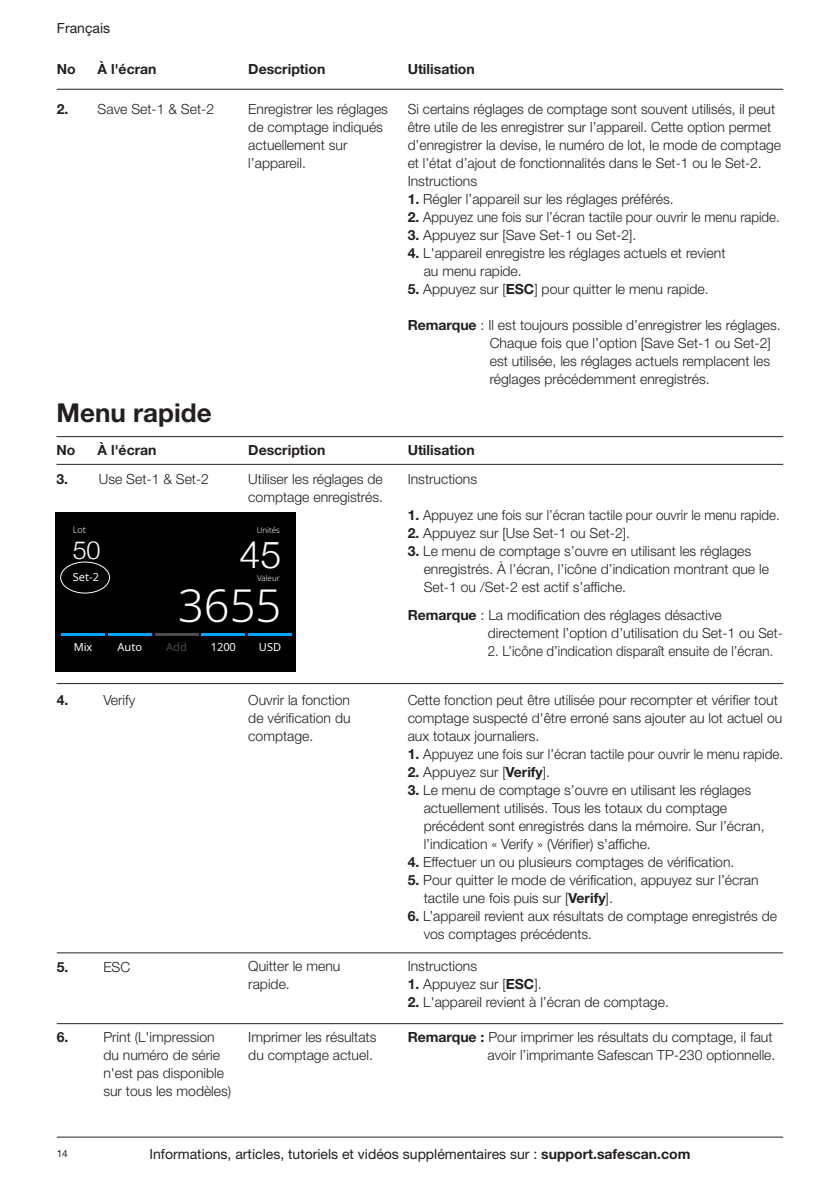
<style>
.page{position:relative;width:840px;height:1191px;background:#fff}
.page>*{position:absolute;margin:0;border:0;box-sizing:border-box;transform-origin:0 0}
.t1{font:300 45.2px "Noto Sans";color:#fff}
.t2{font:300 37.6px "Helvetica Neue";color:#fff}
.t3{font:700 26px "Helvetica Neue LT Std";color:#231f20}
.t4{font:300 25.2px "Helvetica Neue";color:#fff}
.Brood_Tekst{font:300 14px/18px "Helvetica Neue LT Std";color:#231f20}
.Brood_Tekst-2{font:300 14px "Helvetica Neue LT Std";color:#231f20;scale:.95 1}
.t5{font:14px "Helvetica Neue LT Std";color:#231f20}
.Brood_Tekst-3{font:700 14px "Helvetica Neue LT Std";color:#231f20}
.Brood_Tekst-4{font:300 14px "Helvetica Neue LT Std";color:#231f20;scale:.96 1}
.t6{font:11px "Noto Sans";color:#fff}
.t7{font:11px "Noto Sans";color:#4d4d4d}
.t8{font:10px "Helvetica Neue LT Std";color:#231f20}
.t9{font:300 9px "Noto Sans";color:#fff}
.t10{font:300 8px "Noto Sans";color:#fff}
.s1{font-weight:700}
</style>
<div class="page">
<hr style="left:57px;top:1136px;width:725px;height:1px;background:#231f20">
<hr style="left:57px;top:89px;width:725px;height:1px;background:#231f20">
<div style="left:56px;top:513px;width:240px;height:159px;background:#000"></div>
<hr style="left:61px;top:634px;width:44px;height:2px;background:#00a3ff">
<hr style="left:108px;top:634px;width:43px;height:2px;background:#00a3ff">
<hr style="left:248px;top:634px;width:43px;height:2px;background:#00a3ff">
<hr style="left:201px;top:634px;width:44px;height:2px;background:#00a3ff">
<hr style="left:155px;top:634px;width:43px;height:2px;background:#4d4d4d">
<hr style="left:56px;top:436px;width:726px;height:1px;background:#231f20">
<hr style="left:56px;top:464px;width:726px;height:1px;background:#231f20">
<hr style="left:56px;top:683px;width:726px;height:1px;background:#231f20">
<div style="left:60px;top:561px;width:50px;height:32px;border:1px solid #fff;border-radius:50%"></div>
<hr style="left:57px;top:1023px;width:725px;height:1px;background:#231f20">
<hr style="left:57px;top:952px;width:725px;height:1px;background:#231f20">
<p class="t5" style="left:57px;top:20px;width:55px">Français</p>
<p class="Brood_Tekst-3" style="left:57px;top:60px;width:20px">No</p>
<p class="Brood_Tekst-3" style="left:98px;top:60px;width:60px">À l'écran</p>
<p class="Brood_Tekst-3" style="left:248px;top:60px;width:78px">Description</p>
<p class="Brood_Tekst-3" style="left:407px;top:60px;width:69px">Utilisation</p>
<p class="Brood_Tekst-3" style="left:57px;top:100px;width:13px">2.</p>
<p class="Brood_Tekst" style="left:98px;top:100px;width:118px">Save Set-1 &amp; Set-2</p>
<p class="Brood_Tekst" style="left:248px;top:100px;width:141px">Enregistrer les réglages de comptage indiqués actuellement sur l’appareil.</p>
<p class="Brood_Tekst" style="left:407px;top:100px;width:375px">Si certains réglages de comptage sont souvent utilisés, il peut être utile de les enregistrer sur l’appareil. Cette option permet d’enregistrer la devise, le numéro de lot, le mode de comptage et l’état d’ajout de fonctionnalités dans le Set-1 ou le Set-2.</p>
<p class="Brood_Tekst" style="left:407px;top:172px;width:71px">Instructions</p>
<p class="Brood_Tekst" style="left:407px;top:190px;width:267px"><span class="s1">1.</span> Régler l’appareil sur les réglages préférés.</p>
<p class="Brood_Tekst-2" style="left:407px;top:208px;width:393px"><span class="s1">2.</span> Appuyez une fois sur l’écran tactile pour ouvrir le menu rapide.</p>
<p class="Brood_Tekst" style="left:407px;top:226px;width:230px"><span class="s1">3.</span> Appuyez sur [Save Set-1 ou Set-2].</p>
<p class="Brood_Tekst" style="left:423px;top:244px;width:303px;text-indent:-16px"><span class="s1">4.</span> L'appareil enregistre les réglages actuels et revient au menu rapide.</p>
<p class="Brood_Tekst" style="left:407px;top:280px;width:302px"><span class="s1">5.</span> Appuyez sur [<span class="s1">ESC</span>] pour quitter le menu rapide.</p>
<p class="Brood_Tekst" style="left:407px;top:316px;width:374px"><span class="s1">Remarque</span> : Il est toujours possible d’enregistrer les réglages.</p>
<p class="Brood_Tekst" style="left:489px;top:334px;width:282px;text-align:justify">Chaque fois que l’option [Save Set-1 ou Set-2] est utilisée, les réglages actuels remplacent les réglages précédemment enregistrés.</p>
<p class="t3" style="left:56px;top:396px;width:157px">Menu rapide</p>
<p class="Brood_Tekst-3" style="left:56px;top:441px;width:20px">No</p>
<p class="Brood_Tekst-3" style="left:98px;top:441px;width:60px">À l'écran</p>
<p class="Brood_Tekst-3" style="left:248px;top:441px;width:78px">Description</p>
<p class="Brood_Tekst-3" style="left:407px;top:441px;width:69px">Utilisation</p>
<p class="Brood_Tekst-3" style="left:56px;top:470px;width:13px">3.</p>
<p class="Brood_Tekst" style="left:99px;top:469px;width:112px">Use Set-1 &amp; Set-2</p>
<p class="Brood_Tekst" style="left:248px;top:469px;width:136px">Utiliser les réglages de comptage enregistrés.</p>
<p class="Brood_Tekst" style="left:407px;top:469px;width:71px">Instructions</p>
<p class="Brood_Tekst-2" style="left:407px;top:506px;width:393px"><span class="s1">1.</span> Appuyez une fois sur l’écran tactile pour ouvrir le menu rapide.</p>
<p class="Brood_Tekst" style="left:407px;top:523px;width:224px"><span class="s1">2.</span> Appuyez sur [Use Set-1 ou Set-2].</p>
<p class="Brood_Tekst" style="left:423px;top:541px;width:346px;text-indent:-16px"><span class="s1">3.</span> Le menu de comptage s’ouvre en utilisant les réglages enregistrés. À l’écran, l’icône d’indication montrant que le<br>Set-1 ou /Set-2 est actif s’affiche.</p>
<p class="Brood_Tekst" style="left:487px;top:605px;width:296px;text-indent:-80px"><span class="s1">Remarque</span> : La modification des réglages désactive directement l’option d’utilisation du Set-1 ou Set-</p>
<p class="Brood_Tekst-2" style="left:487px;top:642px;width:302px">2. L’icône d’indication disparaît ensuite de l’écran.</p>
<p class="t9" style="left:73px;top:523px;width:14px">Lot</p>
<p class="t10" style="left:256px;top:525px;width:25px">Unités</p>
<p class="t4" style="left:73px;top:535px;width:29px">50</p>
<p class="t2" style="left:239px;top:531px;width:43px">45</p>
<p class="t6" style="left:73px;top:569px;width:28px">Set-2</p>
<p class="t10" style="left:257px;top:573px;width:24px">Valeur</p>
<p class="t1" style="left:178px;top:574px;width:105px">3655</p>
<p class="t6" style="left:117px;top:639px;width:26px">Auto</p>
<p class="t7" style="left:166px;top:639px;width:22px">Add</p>
<p class="t6" style="left:259px;top:639px;width:24px">USD</p>
<p class="t6" style="left:74px;top:639px;width:20px">Mix</p>
<p class="t6" style="left:210px;top:639px;width:27px">1200</p>
<p class="Brood_Tekst-3" style="left:57px;top:691px;width:13px">4.</p>
<p class="Brood_Tekst" style="left:103px;top:690px;width:33px">Verify</p>
<p class="Brood_Tekst-3" style="left:57px;top:958px;width:13px">5.</p>
<p class="Brood_Tekst" style="left:103px;top:957px;width:28px">ESC</p>
<p class="Brood_Tekst" style="left:248px;top:690px;width:104px;text-align:justify">Ouvrir la fonction de vérification du comptage.</p>
<p class="Brood_Tekst" style="left:248px;top:957px;width:94px">Quitter le menu rapide.</p>
<p class="Brood_Tekst" style="left:407px;top:690px;width:376px">Cette fonction peut être utilisée pour recompter et vérifier tout comptage suspecté d'être erroné sans ajouter au lot actuel ou aux totaux journaliers.</p>
<p class="Brood_Tekst-4" style="left:407px;top:745px;width:392px"><span class="s1">1.</span> Appuyez une fois sur l’écran tactile pour ouvrir le menu rapide.</p>
<p class="Brood_Tekst" style="left:407px;top:762px;width:144px"><span class="s1">2.</span> Appuyez sur [<span class="s1">Verify</span>].</p>
<p class="Brood_Tekst" style="left:423px;top:780px;width:342px;text-indent:-16px"><span class="s1">3.</span> Le menu de comptage s’ouvre en utilisant les réglages actuellement utilisés. Tous les totaux du comptage précédent sont enregistrés dans la mémoire. Sur l’écran, l’indication « Verify » (Vérifier) s’affiche.</p>
<p class="Brood_Tekst" style="left:407px;top:852px;width:328px"><span class="s1">4.</span> Effectuer un ou plusieurs comptages de vérification.</p>
<p class="Brood_Tekst" style="left:423px;top:870px;width:336px;text-indent:-16px"><span class="s1">5.</span> Pour quitter le mode de vérification, appuyez sur l’écran tactile une fois puis sur [<span class="s1">Verify</span>].</p>
<p class="Brood_Tekst" style="left:423px;top:906px;width:354px;text-indent:-16px"><span class="s1">6.</span> L’appareil revient aux résultats de comptage enregistrés de vos comptages précédents.</p>
<p class="Brood_Tekst" style="left:407px;top:957px;width:71px">Instructions</p>
<p class="Brood_Tekst" style="left:407px;top:975px;width:135px"><span class="s1">1.</span> Appuyez sur [<span class="s1">ESC</span>].</p>
<p class="Brood_Tekst" style="left:407px;top:993px;width:262px"><span class="s1">2.</span> L'appareil revient à l’écran de comptage.</p>
<p class="Brood_Tekst-3" style="left:57px;top:1028px;width:13px">6.</p>
<p class="Brood_Tekst" style="left:103px;top:1027px;width:129px">Print (L'impression du numéro de série n'est pas disponible sur tous les modèles)</p>
<p class="Brood_Tekst" style="left:248px;top:1027px;width:130px">Imprimer les résultats du comptage actuel.</p>
<p class="Brood_Tekst" style="left:407px;top:1027px;width:369px;text-align:right"><span class="s1">Remarque :</span> Pour imprimer les résultats du comptage, il faut avoir l’imprimante Safescan TP-230 optionnelle.</p>
<p class="t8" style="left:57px;top:1147px;width:13px">14</p>
<p class="t5" style="left:149px;top:1145px;width:542px">Informations, articles, tutoriels et vidéos supplémentaires sur : <span class="s1">support.safescan.com</span></p>
</div>
